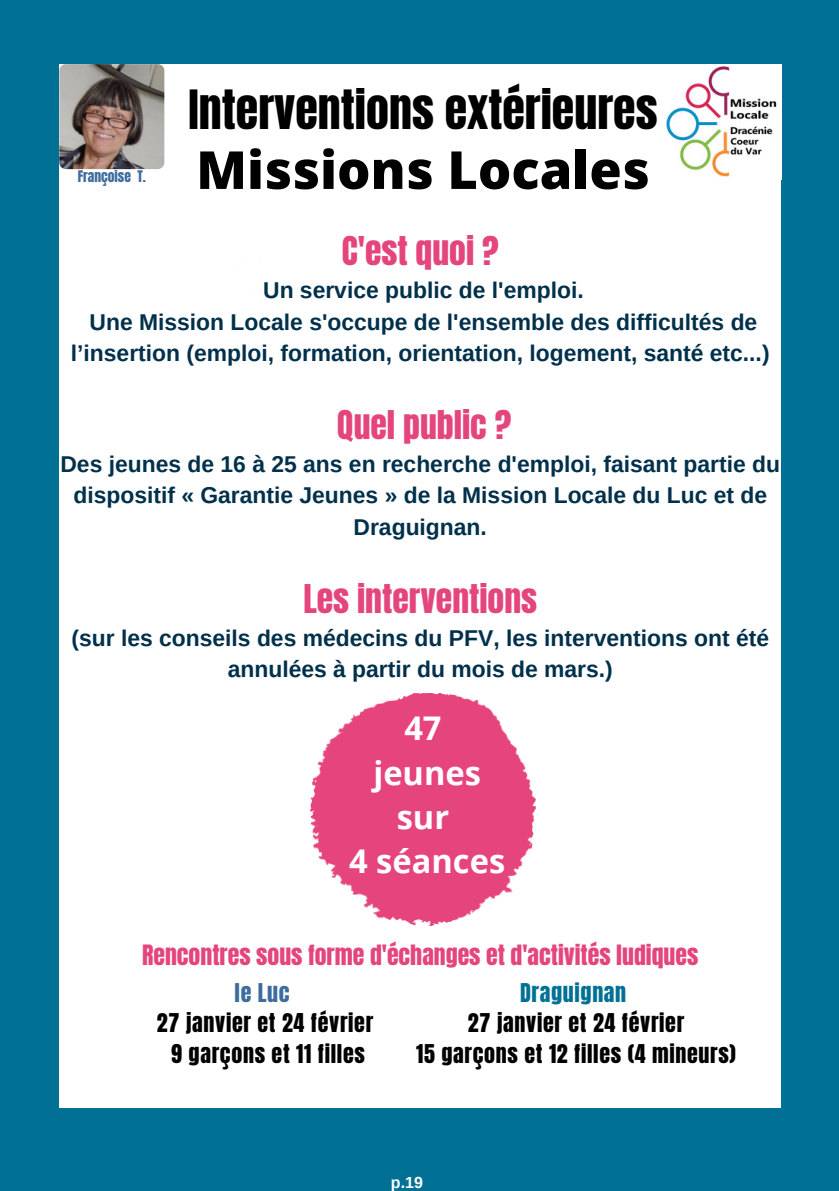
<style>
.page{position:relative;width:839px;height:1191px;background:#fff}
.page>*{position:absolute;margin:0;border:0;box-sizing:border-box;transform-origin:0 0}
.t1{font:800 52.4px "Open Sans";color:#000}
.t2{font:46px "Anton";color:#000}
.t3{font:33.6px "Anton";color:#e4457d}
.t4{font:700 32.6px/44.2px "Open Sans";color:#fff;text-align:center}
.t5{font:23.8px "Anton";color:#e4457d}
.t6{font:700 22.8px/31.6px "Arimo";color:#00304b;text-align:center}
.t7{font:22px/30px "Anton";letter-spacing:.03em;color:#000;text-align:center}
.t8{font:22px "Anton";letter-spacing:.03em;color:#007194}
.t9{font:22px "Anton";color:#3d6c9d}
.t10{font:700 16px "Arimo";color:#fff}
.t11{font:13.6px "Anton";color:#3d6c9d}
</style>
<div class="page">
<div style="left:0;top:0;width:838px;height:1191px;background:#007194"></div>
<div style="left:59px;top:64px;width:721px;height:1044px;background:#fff"></div>
<img style="left:59px;top:64px;width:105px;height:105px;border-radius:7px">
<img style="left:666px;top:64px;width:115px;height:116px">
<img style="left:310px;top:694px;width:225px;height:231px">
<p class="t11" style="left:78px;top:167px;width:70px">Françoise T.</p>
<h2 class="t2" style="left:188px;top:77px;width:470px">Interventions extérieures</h2>
<h1 class="t1" style="left:196px;top:133px;width:455px">Missions Locales</h1>
<h3 class="t3" style="left:342px;top:227px;width:158px">C'est quoi ?</h3>
<p class="t6" style="left:71px;top:274px;width:700px">Un service public de l'emploi.<br>Une Mission Locale s'occupe de l'ensemble des difficultés de l’insertion (emploi, formation, orientation, logement, santé etc...)</p>
<h3 class="t3" style="left:337px;top:401px;width:176px">Quel public ?</h3>
<p class="t6" style="left:60px;top:448px;width:721px">Des jeunes de 16 à 25 ans en recherche d'emploi, faisant partie du dispositif « Garantie Jeunes » de la Mission Locale du Luc et de<br>Draguignan.</p>
<h3 class="t3" style="left:303px;top:574px;width:235px">Les interventions</h3>
<p class="t6" style="left:71px;top:622px;width:699px">(sur les conseils des médecins du PFV, les interventions ont été annulées à partir du mois de mars.)</p>
<h3 class="t4" style="left:349px;top:706px;width:157px">47<br>jeunes sur<br>4 séances</h3>
<p class="t5" style="left:142px;top:938px;width:558px">Rencontres sous forme d'échanges et d'activités ludiques</p>
<p class="t9" style="left:234px;top:977px;width:57px">le Luc</p>
<p class="t7" style="left:157px;top:1009px;width:218px">27 janvier et 24 février<br>9 garçons et 11 filles</p>
<p class="t8" style="left:520px;top:977px;width:108px">Draguignan</p>
<p class="t7" style="left:416px;top:1009px;width:321px">27 janvier et 24 février<br>15 garçons et 12 filles (4 mineurs)</p>
<p class="t10" style="left:391px;top:1173px;width:34px">p.19</p>
</div>
